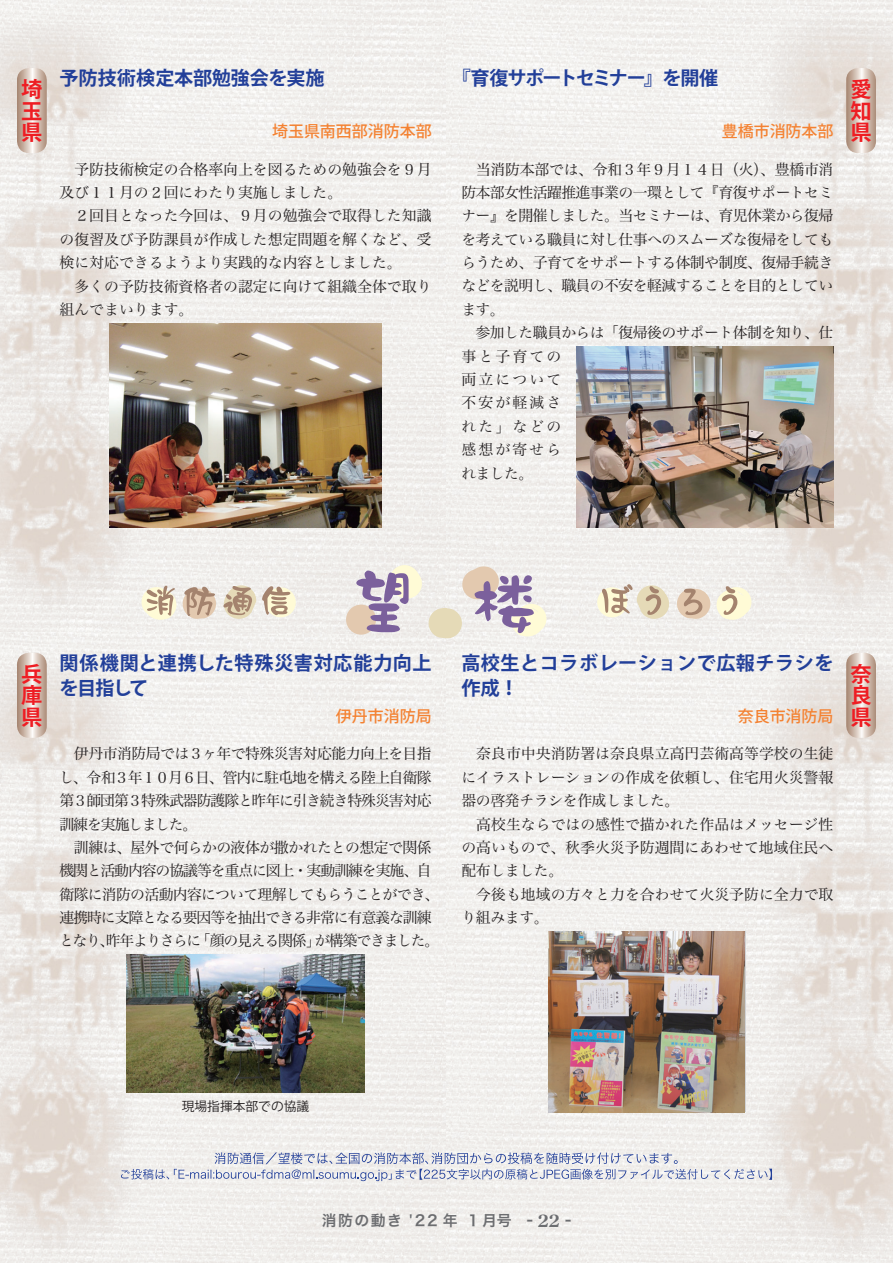
<style>
.page{position:relative;width:893px;height:1263px;background:#fff}
.page>*{position:absolute;margin:0;border:0;box-sizing:border-box;transform-origin:0 0}
.t1{font:700 21.3px/21.3px "Koz Go Pro";color:#ee1d23;text-align:justify}
.t2{font:700 19.2px/25.5px "Koz Go Pro";letter-spacing:.015em;color:#223f99}
.t3{font:700 19.2px "Koz Go Pro";letter-spacing:-.075em;color:#223f99}
.t4{font:700 19.2px "Koz Go Pro";letter-spacing:-.005em;color:#223f99}
.t5{font:500 15.9px "Koz Go Pro";color:#f48232}
.t6{font:14.85px/23.4px "Hira Min Pro N W3";color:#231f20}
.t7{font:14.85px/23.4px "Hira Min Pro N W3";letter-spacing:-.07em;color:#231f20}
.t8{font:14.85px/23.4px "Hira Min Pro N W3";letter-spacing:-.035em;color:#231f20}
.t9{font:14.85px "Hira Kaku Pro W6";letter-spacing:.1em;color:#6c6d70}
.t10{font:12.75px "Koz Go Pro";color:#231f20}
.s1{font-family:"Century Old Style Std";font-weight:700;font-size:16.95px}
</style>
<div class="page">
<img style="left:0;top:0;width:893px;height:1263px">
<svg style="left:17px;top:653px;width:30px;height:85px;background:#d2c0b4"></svg>
<svg style="left:846px;top:653px;width:30px;height:85px;background:#d2c0b4"></svg>
<svg style="left:121px;top:1152px;width:651px;height:29px"></svg>
<svg style="left:846px;top:68px;width:30px;height:85px;background:#d2c0b4"></svg>
<img style="left:109px;top:323px;width:273px;height:204px">
<img style="left:126px;top:955px;width:239px;height:138px">
<img style="left:549px;top:931px;width:196px;height:181px">
<img style="left:576px;top:347px;width:257px;height:180px">
<svg style="left:17px;top:68px;width:30px;height:85px;background:#d2c0b4"></svg>
<div style="left:346px;top:605px;width:30px;height:30px;background:#e3c9af;border-radius:50%"></div>
<div style="left:266px;top:587px;width:30px;height:30px;background:#fffbd6;border-radius:50%"></div>
<div style="left:597px;top:587px;width:30px;height:30px;background:#fffbd6;border-radius:50%"></div>
<svg style="left:356px;top:565px;width:192px;height:73px"></svg>
<svg style="left:142px;top:585px;width:148px;height:37px;background:#dacdbb"></svg>
<svg style="left:602px;top:584px;width:149px;height:38px"></svg>
<h1 class="t1" style="left:21px;top:80px;width:22px">埼玉県</h1>
<p class="t4" style="left:60px;top:65px;width:267px">予防技術検定本部勉強会を実施</p>
<p class="t5" style="left:272px;top:121px;width:161px">埼玉県南西部消防本部</p>
<p class="t3" style="left:452px;top:65px;width:268px">『育復サポートセミナー』を開催</p>
<p class="t5" style="left:722px;top:121px;width:113px">豊橋市消防本部</p>
<p class="t6" style="left:60px;top:156px;width:374px">　予防技術検定の合格率向上を図るための勉強会を９月及び１１月の２回にわたり実施しました。<br>　２回目となった今回は、９月の勉強会で取得した知識の復習及び予防課員が作成した想定問題を解くなど、受検に対応できるようより実践的な内容としました。<br>　多くの予防技術資格者の認定に向けて組織全体で取り組んでまいります。</p>
<p class="t8" style="left:461px;top:156px;width:374px">　当消防本部では、令和３年９月１４日（火）、豊橋市消防本部女性活躍推進事業の一環として『育復サポートセミナー』を開催しました。当セミナーは、育児休業から復帰を考えている職員に対し仕事へのスムーズな復帰をしてもらうため、子育てをサポートする体制や制度、復帰手続きなどを説明し、職員の不安を軽減することを目的としています。<br>　参加した職員からは「復帰後のサポート体制を知り、仕事と子育ての<br>両立について<br>不安が軽減さ<br>れた」などの<br>感想が寄せら<br>れました。</p>
<h1 class="t1" style="left:850px;top:80px;width:22px">愛知県</h1>
<p class="t2" style="left:461px;top:651px;width:374px">高校生とコラボレーションで広報チラシを作成！</p>
<p class="t5" style="left:738px;top:706px;width:97px">奈良市消防局</p>
<p class="t2" style="left:60px;top:651px;width:374px">関係機関と連携した特殊災害対応能力向上を目指して</p>
<p class="t5" style="left:336px;top:706px;width:97px">伊丹市消防局</p>
<h1 class="t1" style="left:21px;top:665px;width:22px">兵庫県</h1>
<h1 class="t1" style="left:850px;top:665px;width:22px">奈良県</h1>
<p class="t7" style="left:59px;top:741px;width:382px">　伊丹市消防局では３ヶ年で特殊災害対応能力向上を目指し、令和３年１０月６日、管内に駐屯地を構える陸上自衛隊第３師団第３特殊武器防護隊と昨年に引き続き特殊災害対応訓練を実施しました。<br>　訓練は、屋外で何らかの液体が撒かれたとの想定で関係機関と活動内容の協議等を重点に図上・実動訓練を実施、自衛隊に消防の活動内容について理解してもらうことができ、連携時に支障となる要因等を抽出できる非常に有意義な訓練となり、昨年よりさらに「顔の見える関係」が構築できました。</p>
<p class="t6" style="left:461px;top:741px;width:374px">　奈良市中央消防署は奈良県立高円芸術高等学校の生徒にイラストレーションの作成を依頼し、住宅用火災警報器の啓発チラシを作成しました。<br>　高校生ならではの感性で描かれた作品はメッセージ性の高いもので、秋季火災予防週間にあわせて地域住民へ配布しました。<br>　今後も地域の方々と力を合わせて火災予防に全力で取り組みます。</p>
<p class="t10" style="left:182px;top:1097px;width:129px">現場指揮本部での協議</p>
<p class="t9" style="left:322px;top:1207px;width:251px">消防の動き '22 年 １月号 - <span class="s1">22</span> -</p>
</div>
